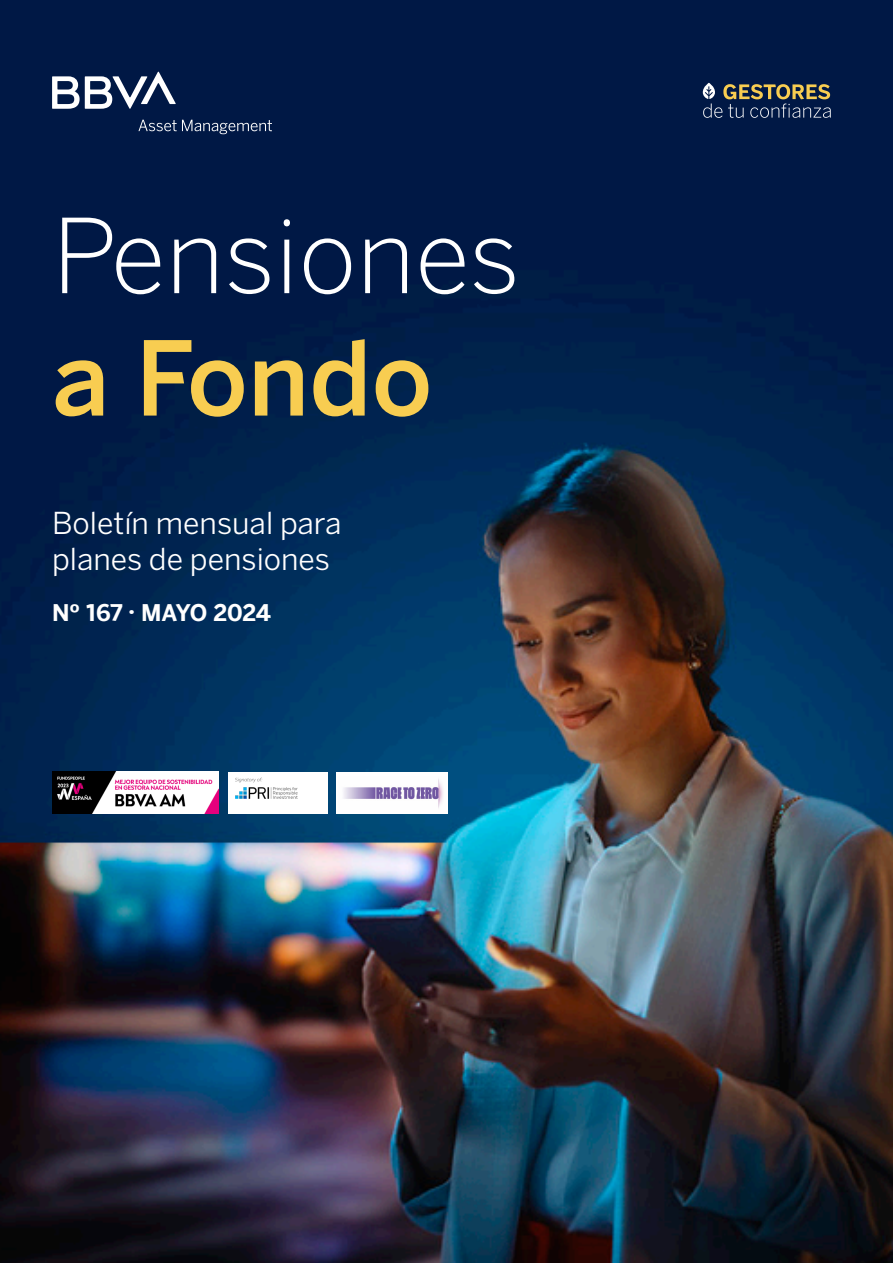
<style>
.page{position:relative;width:893px;height:1263px;background:#fff}
.page>*{position:absolute;margin:0;border:0;box-sizing:border-box;transform-origin:0 0}
.t1{font:300 102px/122.4px "BBVA Benton Sans";color:#fff}
.Titulo_publicacion{font:30px/36px "Benton Sans BBVA";color:#fff}
.Titulo_publicacion-2{font:700 22.5px "BBVA Benton Sans";letter-spacing:-.01em;color:#fff}
.s1{font-family:"Benton Sans BBVA";font-weight:500;color:#f8cd51}
</style>
<div class="page">
<img style="left:0;top:0;width:893px;height:1263px">
<svg style="left:138px;top:120px;width:134px;height:14px;background:#324569"></svg>
<svg style="left:52px;top:72px;width:124px;height:37px"></svg>
<svg style="left:703px;top:83px;width:128px;height:35px;background:#424c57"></svg>
<div style="left:228px;top:772px;width:99px;height:41px;background:#fff"></div>
<img style="left:236px;top:777px;width:62px;height:22px">
<div style="left:337px;top:772px;width:111px;height:41px;background:#fff"></div>
<img style="left:343px;top:779px;width:100px;height:29px">
<img style="left:52px;top:772px;width:167px;height:41px">
<p class="t1" style="left:52px;top:195px;width:469px">Pensiones <span class="s1">a Fondo</span></p>
<p class="Titulo_publicacion" style="left:52px;top:505px;width:291px">Boletín mensual para planes de pensiones</p>
<p class="Titulo_publicacion-2" style="left:52px;top:598px;width:220px">Nº 167 · MAYO 2024</p>
</div>
